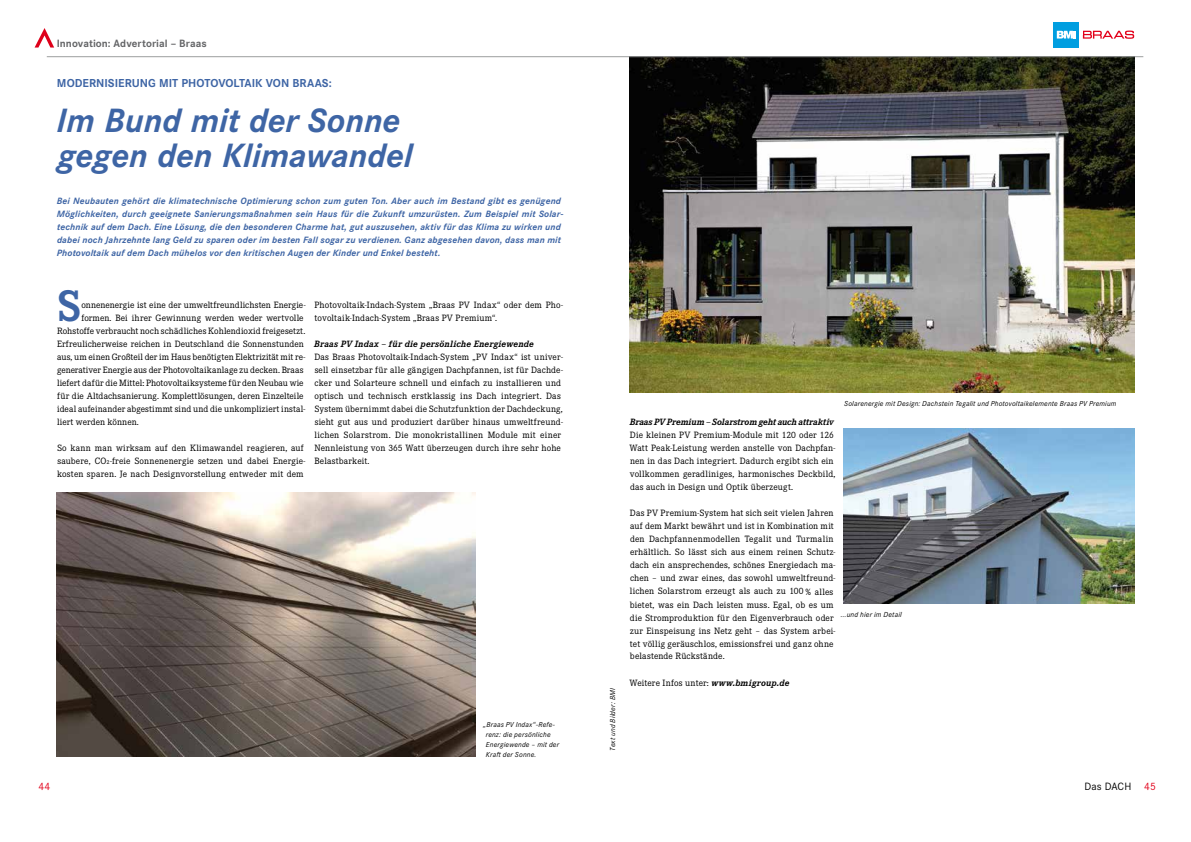
<style>
.page{position:relative;width:1191px;height:842px;background:#fff}
.page>*{position:absolute;margin:0;border:0;box-sizing:border-box;transform-origin:0 0}
.t1{font:700 45.8px "Corporate E Pro";color:#3e65a5}
.t2{font:italic 700 35px/35px "Corporate S Pro";letter-spacing:-.005em;color:#3e65a5}
.t3{font:700 12px "Corporate S Pro";color:#3e65a5}
.t4{font:700 11px "Corporate S Pro";letter-spacing:.005em;color:#646567}
.t5{font:11px "Corporate S Pro";letter-spacing:.01em;color:#000}
.t6{font:11px "Corporate S Pro";color:#e2001a}
.t7{font:9.5px/13px "Corporate E Pro";letter-spacing:.015em;color:#000}
.t8{font:italic 700 9.5px/13px "Corporate S Pro";letter-spacing:.015em;color:#3e65a5}
.t9{font:9.5px "Corporate E Pro";letter-spacing:-.005em;color:#000}
.t10{font:italic 700 9.5px "Corporate E Pro";letter-spacing:.005em;color:#000}
.t11{font:italic 7.6px "Corporate S Pro";letter-spacing:.025em;color:#000}
.t12{font:italic 7.5px/10px "Corporate S Pro";letter-spacing:.025em;color:#000}
.s1{font-weight:700;font-style:italic}
.s2{color:#e2001a}
</style>
<div class="page">
<img style="left:57px;top:492px;width:419px;height:265px">
<img style="left:629px;top:57px;width:505px;height:336px">
<img style="left:844px;top:429px;width:290px;height:175px">
<svg style="left:35px;top:28px;width:19px;height:20px"></svg>
<hr style="left:47px;top:56px;width:1096px;height:1px;background:#9c9e9f">
<div style="left:1053px;top:22px;width:26px;height:25px;background:#009ee0"></div>
<svg style="left:1056px;top:30px;width:78px;height:9px"></svg>
<p class="t4" style="left:57px;top:35px;width:151px">Innovation: Advertorial – Braas</p>
<p class="t3" style="left:57px;top:74px;width:276px">MODERNISIERUNG MIT PHOTOVOLTAIK VON BRAAS:</p>
<h2 class="t2" style="left:57px;top:100px;width:358px">Im Bund mit der Sonne gegen den Klimawandel</h2>
<p class="t8" style="left:57px;top:194px;width:508px">Bei Neubauten gehört die klimatechnische Optimierung schon zum guten Ton. Aber auch im Bestand gibt es genügend Möglichkeiten, durch geeignete Sanierungsmaßnahmen sein Haus für die Zukunft umzurüsten. Zum Beispiel mit Solar&shy;technik auf dem Dach. Eine Lösung, die den besonderen Charme hat, gut auszusehen, aktiv für das Klima zu wirken und dabei noch Jahrzehnte lang Geld zu sparen oder im besten Fall sogar zu verdienen. Ganz abgesehen davon, dass man mit Photovoltaik auf dem Dach mühelos vor den kritischen Augen der Kinder und Enkel besteht.</p>
<h1 class="t1" style="left:58px;top:274px;width:24px">S</h1>
<p class="t7" style="left:81px;top:298px;width:226px">onnenenergie ist eine der umweltfreundlichsten Energie-</p>
<p class="t7" style="left:81px;top:311px;width:224px">formen. Bei ihrer Gewinnung werden weder wertvolle</p>
<p class="t7" style="left:57px;top:324px;width:250px">Rohstoffe verbraucht noch schädliches Kohlendioxid freigesetzt.</p>
<p class="t7" style="left:57px;top:337px;width:248px">Erfreulicherweise reichen in Deutschland die Sonnenstunden</p>
<p class="t9" style="left:57px;top:351px;width:250px">aus, um einen Großteil der im Haus benötigten Elektrizität mit re-</p>
<p class="t9" style="left:57px;top:364px;width:248px">generativer Energie aus der Photovoltaikanlage zu decken. Braas</p>
<p class="t7" style="left:57px;top:376px;width:248px">liefert dafür die Mittel: Photovoltaiksysteme für den Neubau wie</p>
<p class="t7" style="left:57px;top:389px;width:248px">für die Altdachsanierung. Komplettlösungen, deren Einzelteile</p>
<p class="t7" style="left:57px;top:402px;width:250px">ideal aufeinander abgestimmt sind und die unkompliziert instal-</p>
<p class="t7" style="left:57px;top:415px;width:83px">liert werden können.</p>
<p class="t7" style="left:57px;top:441px;width:250px">So kann man wirksam auf den Klimawandel reagieren, auf saubere, CO2-freie Sonnenenergie setzen und dabei Energie&shy;kosten sparen. Je nach Designvorstellung entweder mit dem</p>
<p class="t7" style="left:314px;top:298px;width:250px">Photovoltaik-Indach-System „Braas PV Indax“ oder dem Pho&shy;tovoltaik-Indach-System „Braas PV Premium“.</p>
<p class="t10" style="left:314px;top:337px;width:221px">Braas PV Indax – für die persönliche Energiewende</p>
<p class="t7" style="left:314px;top:350px;width:250px">Das Braas Photovoltaik-Indach-System „PV Indax“ ist univer&shy;sell einsetzbar für alle gängigen Dachpfannen, ist für Dachde&shy;cker und Solarteure schnell und einfach zu installieren und optisch und technisch erstklassig ins Dach integriert. Das System übernimmt dabei die Schutzfunktion der Dachdeckung, sieht gut aus und produziert darüber hinaus umweltfreund&shy;lichen Solarstrom. Die monokristallinen Module mit einer Nennleistung von 365 Watt überzeugen durch ihre sehr hohe Belastbarkeit.</p>
<p class="t12" style="left:486px;top:719px;width:75px;text-indent:-2px">„Braas PV Indax“-Refe&shy;renz: die persönliche<br>Energiewende – mit der<br>Kraft der Sonne.</p>
<p class="t12" style="left:607px;top:751px;width:64px;rotate:-90deg">Text und Bilder: BMI</p>
<p class="t12" style="left:844px;top:398px;width:274px">Solarenergie mit Design: Dachstein Tegalit und Photovoltaikelemente Braas PV Premium</p>
<p class="t10" style="left:630px;top:415px;width:205px">Braas PV Premium – Solarstrom geht auch attraktiv</p>
<p class="t7" style="left:629px;top:428px;width:207px">Die kleinen PV Premium-Module mit 120 oder 126<br>Watt Peak-Leistung werden anstelle von Dachpfan&shy;nen in das Dach integriert. Dadurch ergibt sich ein vollkommen geradliniges, harmonisches Deckbild, das auch in Design und Optik überzeugt.</p>
<p class="t7" style="left:630px;top:506px;width:207px">Das PV Premium-System hat sich seit vielen Jahren auf dem Markt bewährt und ist in Kombination mit den Dachpfannenmodellen Tegalit und Turmalin erhältlich. So lässt sich aus einem reinen Schutz&shy;dach ein ansprechendes, schönes Energiedach ma&shy;chen – und zwar eines, das sowohl umweltfreund&shy;lichen Solarstrom erzeugt als auch zu 100 % alles bietet, was ein Dach leisten muss. Egal, ob es um die Stromproduktion für den Eigenverbrauch oder zur Einspeisung ins Netz geht – das System arbei&shy;tet völlig geräuschlos, emissionsfrei und ganz ohne belastende Rückstände.</p>
<p class="t7" style="left:629px;top:675px;width:161px">Weitere Infos unter: <span class="s1">www.bmigroup.de</span></p>
<p class="t11" style="left:841px;top:609px;width:63px">…und hier im Detail</p>
<p class="t6" style="left:38px;top:778px;width:14px">44</p>
<p class="t5" style="left:1084px;top:778px;width:73px">Das DACH <span class="s2">45</span></p>
</div>
